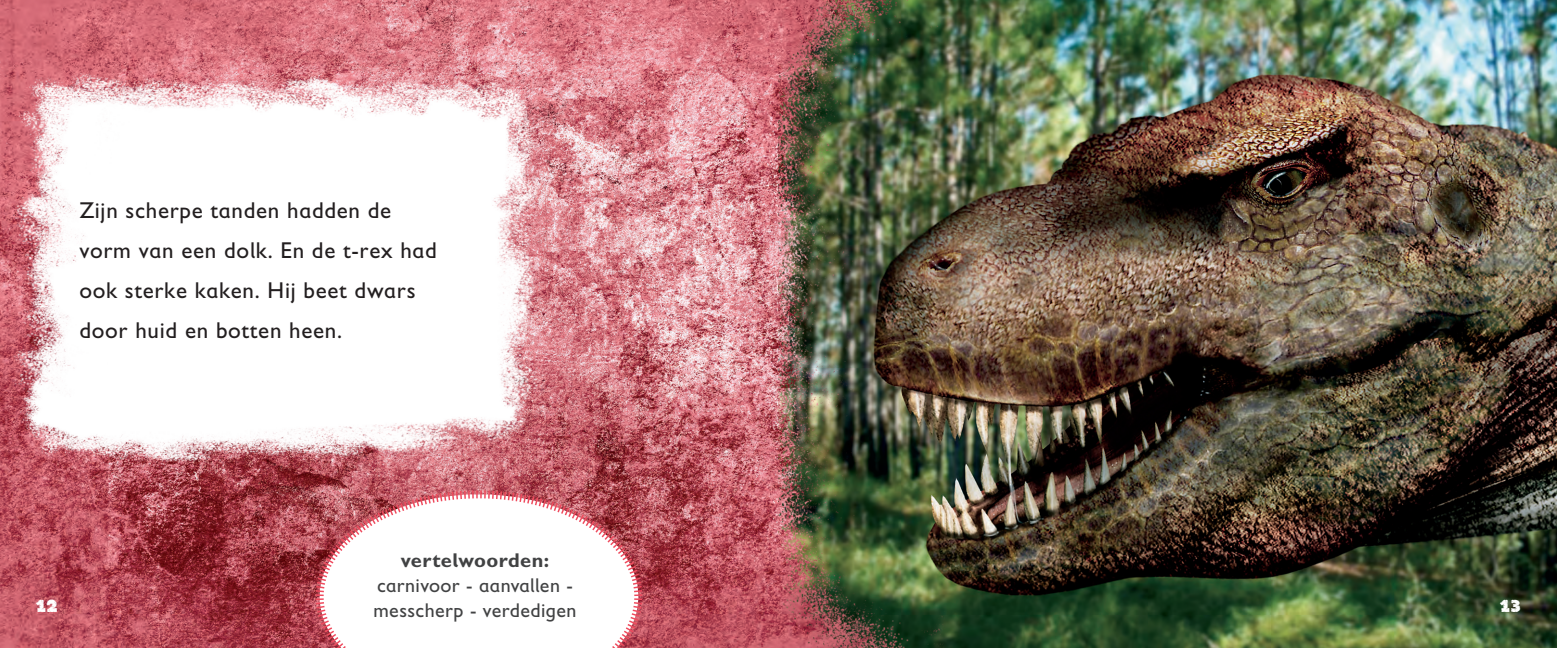
<style>
.page{position:relative;width:1557px;height:648px;background:#fff}
.page>*{position:absolute;margin:0;border:0;box-sizing:border-box;transform-origin:0 0}
.t1{font:23px/40px "Gill Sans Infant Std";letter-spacing:.03em;color:#231f20}
.t2{font:20px "Gill Sans Infant Std";letter-spacing:.02em;color:#414243}
.t3{font:700 20px "Gill Sans Infant Std";letter-spacing:.02em;color:#414243}
.t4{font:15px "JF Rock Solid";color:#fff}
</style>
<div class="page">
<img style="left:945px;top:0;width:612px;height:648px">
<img style="left:0;top:0;width:945px;height:648px">
<img style="left:0;top:59px;width:562px;height:418px">
<svg style="left:314px;top:489px;width:330px;height:159px"></svg>
<p class="t1" style="left:79px;top:190px;width:359px">Zijn scherpe tanden hadden de vorm van een dolk. En de t-rex had ook sterke kaken. Hij beet dwars door huid en botten heen.</p>
<p class="t3" style="left:401px;top:548px;width:150px">vertelwoorden:</p>
<p class="t2" style="left:377px;top:574px;width:197px">carnivoor - aanvallen -</p>
<p class="t4" style="left:36px;top:599px;width:23px">12</p>
<p class="t2" style="left:374px;top:599px;width:204px">messcherp - verdedigen</p>
<p class="t4" style="left:1500px;top:599px;width:22px">13</p>
</div>
